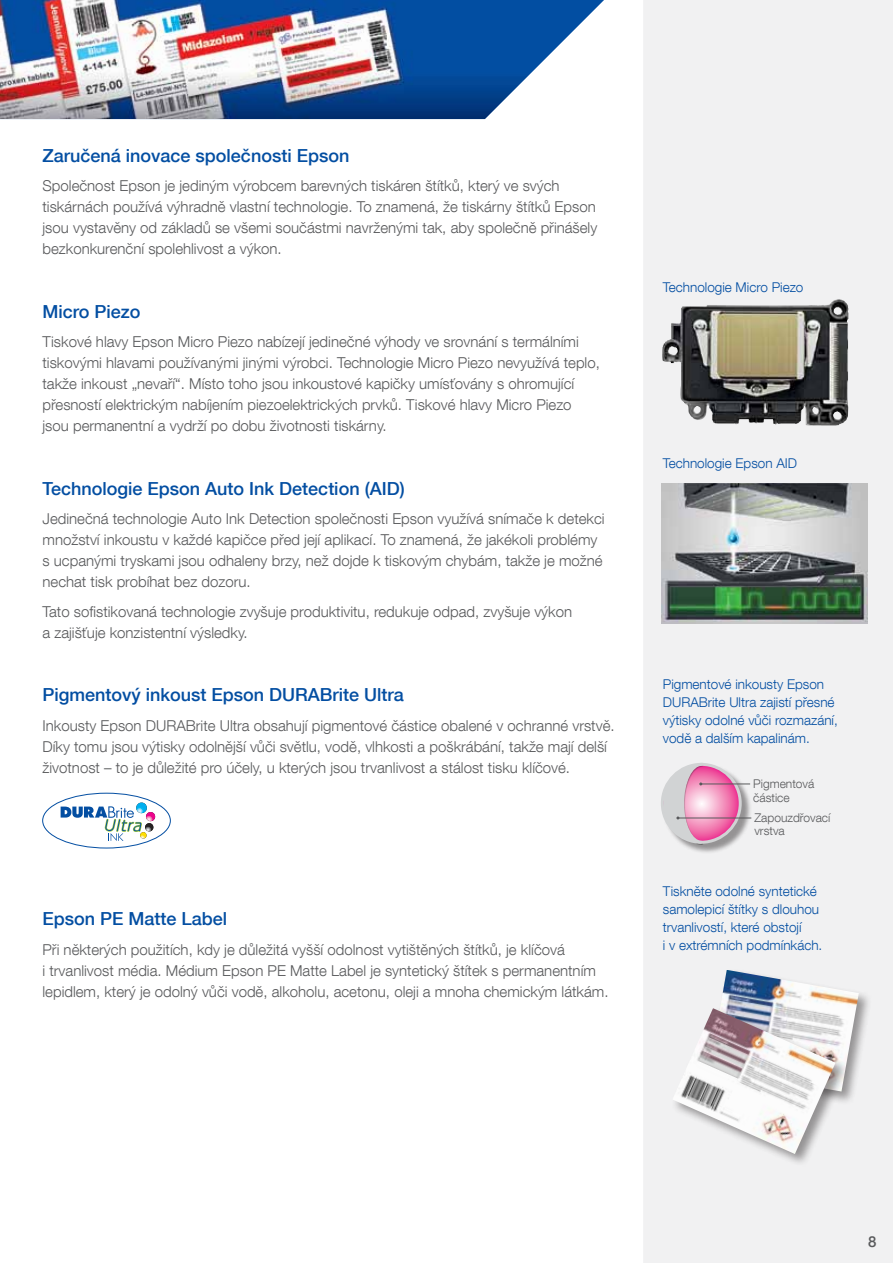
<style>
.page{position:relative;width:893px;height:1263px;background:#fff}
.page>*{position:absolute;margin:0;border:0;box-sizing:border-box;transform-origin:0 0}
.t1{font:500 18px "Helvetica Neue LT Com";color:#034ea2}
.t2{font:300 15px/21px "Helvetica Neue LT Com";color:#58595b}
.t3{font:500 15px "Helvetica Neue LT Com";color:#58595b}
.t4{font:300 13.5px/18px "Helvetica Neue LT Com";color:#034ea2}
.t5{font:300 12px/13.5px "Helvetica Neue LT Com";color:#58595b}
</style>
<div class="page">
<img style="left:0;top:0;width:604px;height:119px">
<div style="left:643px;top:0;width:250px;height:1263px;background:#f1f1f2"></div>
<div style="left:43px;top:793px;width:127px;height:55px;border:1px solid #034ea2;border-radius:50%"></div>
<svg style="left:61px;top:802px;width:95px;height:39px"></svg>
<img style="left:662px;top:300px;width:186px;height:126px">
<img style="left:662px;top:484px;width:205px;height:140px">
<div style="left:662px;top:764px;width:90px;height:90px;background:#231f20;opacity:.45"></div>
<svg style="left:662px;top:764px;width:78px;height:78px;background:#ed80b3"></svg>
<div style="left:661px;top:763px;width:81px;height:81px;border:3px solid #d1d3d4;border-radius:50%"></div>
<hr style="left:701px;top:783px;width:49px;height:1px;background:#58595b">
<hr style="left:678px;top:818px;width:73px;height:1px;background:#58595b">
<svg style="left:663px;top:761px;width:42px;height:84px"></svg>
<div style="left:708px;top:968px;width:164px;height:137px;background:#231f20;opacity:.45"></div>
<img style="left:709px;top:970px;width:150px;height:121px">
<div style="left:671px;top:1007px;width:178px;height:160px;background:#231f20;opacity:.45"></div>
<img style="left:672px;top:1008px;width:163px;height:146px">
<p class="t1" style="left:43px;top:144px;width:308px">Zaručená inovace společnosti Epson</p>
<p class="t2" style="left:43px;top:175px;width:556px">Společnost Epson je jediným výrobcem barevných tiskáren štítků, který ve svých tiskárnách používá výhradně vlastní technologie. To znamená, že tiskárny štítků Epson jsou vystavěny od základů se všemi součástmi navrženými tak, aby společně přinášely bezkonkurenční spolehlivost a výkon.</p>
<p class="t1" style="left:43px;top:300px;width:100px">Micro Piezo</p>
<p class="t2" style="left:43px;top:331px;width:559px">Tiskové hlavy Epson Micro Piezo nabízejí jedinečné výhody ve srovnání s termálními tiskovými hlavami používanými jinými výrobci. Technologie Micro Piezo nevyužívá teplo, takže inkoust „nevaří“. Místo toho jsou inkoustové kapičky umísťovány s ohromující přesností elektrickým nabíjením piezoelektrických prvků. Tiskové hlavy Micro Piezo jsou permanentní a vydrží po dobu životnosti tiskárny.</p>
<p class="t1" style="left:43px;top:477px;width:364px">Technologie Epson Auto Ink Detection (AID)</p>
<p class="t2" style="left:43px;top:508px;width:564px">Jedinečná technologie Auto Ink Detection společnosti Epson využívá snímače k detekci množství inkoustu v každé kapičce před její aplikací. To znamená, že jakékoli problémy s ucpanými tryskami jsou odhaleny brzy, než dojde k tiskovým chybám, takže je možné nechat tisk probíhat bez dozoru.</p>
<p class="t2" style="left:43px;top:601px;width:531px">Tato sofistikovaná technologie zvyšuje produktivitu, redukuje odpad, zvyšuje výkon a zajišťuje konzistentní výsledky.</p>
<p class="t1" style="left:43px;top:684px;width:363px">Pigmentový inkoust Epson DURABrite Ultra</p>
<p class="t2" style="left:43px;top:715px;width:574px">Inkousty Epson DURABrite Ultra obsahují pigmentové částice obalené v ochranné vrstvě.<br>Díky tomu jsou výtisky odolnější vůči světlu, vodě, vlhkosti a poškrábání, takže mají delší životnost – to je důležité pro účely, u kterých jsou trvanlivost a stálost tisku klíčové.</p>
<p class="t1" style="left:43px;top:908px;width:186px">Epson PE Matte Label</p>
<p class="t2" style="left:43px;top:939px;width:567px">Při některých použitích, kdy je důležitá vyšší odolnost vytištěných štítků, je klíčová<br>i trvanlivost média. Médium Epson PE Matte Label je syntetický štítek s permanentním lepidlem, který je odolný vůči vodě, alkoholu, acetonu, oleji a mnoha chemickým látkám.</p>
<p class="t4" style="left:663px;top:278px;width:142px">Technologie Micro Piezo</p>
<p class="t4" style="left:663px;top:454px;width:136px">Technologie Epson AID</p>
<p class="t4" style="left:663px;top:675px;width:177px">Pigmentové inkousty Epson<br>DURABrite Ultra zajistí přesné výtisky odolné vůči rozmazání, vodě a dalším kapalinám.</p>
<p class="t5" style="left:753px;top:777px;width:63px">Pigmentová částice</p>
<p class="t5" style="left:754px;top:810px;width:78px">Zapouzdřovací vrstva</p>
<p class="t4" style="left:663px;top:882px;width:161px">Tiskněte odolné syntetické samolepicí štítky s dlouhou trvanlivostí, které obstojí<br>i v extrémních podmínkách.</p>
<p class="t3" style="left:868px;top:1233px;width:10px">8</p>
</div>
